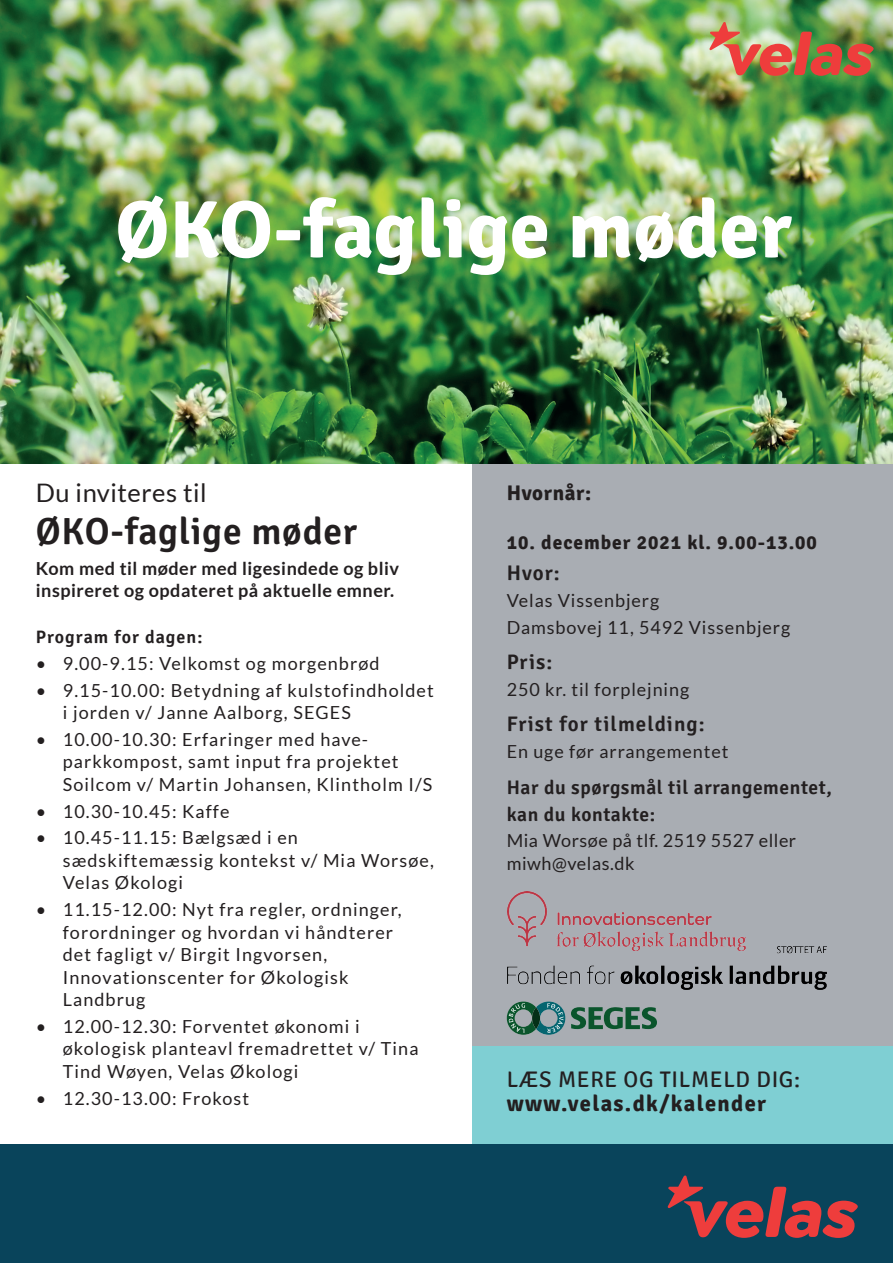
<style>
.page{position:relative;width:893px;height:1263px;background:#fff}
.page>*{position:absolute;margin:0;border:0;box-sizing:border-box;transform-origin:0 0}
.t1{font:700 81px "Signika";color:#fff}
.t2{font:600 37.5px "Signika";letter-spacing:.02em;color:#231f20}
.t3{font:25.5px "Lato";letter-spacing:.02em;color:#231f20}
.t4{font:700 22.5px "Signika";letter-spacing:.06em;color:#231f20}
.t5{font:22.5px "Signika";letter-spacing:.03em;color:#231f20}
.t6{font:600 21px "Signika";letter-spacing:.05em;color:#231f20}
.t7{font:700 21px "Signika";letter-spacing:.03em;color:#231f20}
.t8{font:600 19.5px/26.7px "Signika";letter-spacing:.03em;color:#231f20}
.t9{font:700 19.5px "Signika";letter-spacing:.05em;color:#231f20}
.t10{font:18px/22.5px "Lato";letter-spacing:.06em;color:#231f20}
.t11{font:700 18px/22.5px "Lato";letter-spacing:.03em;color:#231f20}
.t12{font:18px/22.5px "Lato";letter-spacing:.03em;color:#231f20}
.t13{font:600 18px "Signika";letter-spacing:.06em;color:#231f20}
</style>
<div class="page">
<div style="left:472px;top:463px;width:421px;height:681px;background:#a9adb3"></div>
<img style="left:0;top:0;width:893px;height:463px">
<div style="left:472px;top:1046px;width:421px;height:98px;background:#7fcfd3"></div>
<div style="left:0;top:1144px;width:893px;height:119px;background:#09445b"></div>
<svg style="left:667px;top:1175px;width:191px;height:63px"></svg>
<img style="left:709px;top:22px;width:165px;height:54px">
<img style="left:507px;top:946px;width:320px;height:44px">
<svg style="left:507px;top:1001px;width:58px;height:34px"></svg>
<svg style="left:571px;top:1007px;width:86px;height:22px"></svg>
<img style="left:508px;top:891px;width:237px;height:59px">
<h1 class="t1" style="left:115px;top:181px;width:678px">ØKO-faglige møder</h1>
<h3 class="t3" style="left:36px;top:478px;width:172px">Du inviteres til</h3>
<h2 class="t2" style="left:36px;top:509px;width:323px">ØKO-faglige møder</h2>
<p class="t11" style="left:36px;top:557px;width:365px">Kom med til møder med ligesindede og bliv inspireret og opdateret på aktuelle emner.</p>
<p class="t13" style="left:36px;top:626px;width:168px">Program for dagen:</p>
<p class="t10" style="left:36px;top:652px;width:345px">• 9.00-9.15: Velkomst og morgenbrød</p>
<p class="t10" style="left:63px;top:679px;width:373px;text-indent:-27px">• 9.15-10.00: Betydning af kulstofindholdet i jorden v/ Janne Aalborg, SEGES</p>
<p class="t10" style="left:63px;top:728px;width:371px;text-indent:-27px">• 10.00-10.30: Erfaringer med have&shy;parkkompost, samt input fra projektet<br>Soilcom v/ Martin Johansen, Klintholm I/S</p>
<p class="t10" style="left:36px;top:800px;width:195px">• 10.30-10.45: Kaffe</p>
<p class="t10" style="left:63px;top:826px;width:373px;text-indent:-27px">• 10.45-11.15: Bælgsæd i en sædskiftemæssig kontekst v/ Mia Worsøe,<br>Velas Økologi</p>
<p class="t10" style="left:63px;top:898px;width:340px;text-indent:-27px">• 11.15-12.00: Nyt fra regler, ordninger, forordninger og hvordan vi håndterer det fagligt v/ Birgit Ingvorsen,<br>Innovationscenter for Økologisk<br>Landbrug</p>
<p class="t10" style="left:63px;top:1015px;width:357px;text-indent:-27px">• 12.00-12.30: Forventet økonomi i økologisk planteavl fremadrettet v/ Tina<br>Tind Wøyen, Velas Økologi</p>
<p class="t10" style="left:36px;top:1087px;width:215px">• 12.30-13.00: Frokost</p>
<p class="t7" style="left:507px;top:480px;width:86px">Hvornår:</p>
<p class="t9" style="left:507px;top:531px;width:312px">10. december 2021 kl. 9.00-13.00</p>
<p class="t6" style="left:507px;top:561px;width:54px">Hvor:</p>
<p class="t10" style="left:507px;top:587px;width:285px;line-height:26.7px">Velas Vissenbjerg<br>Damsbovej 11, 5492 Vissenbjerg</p>
<p class="t6" style="left:507px;top:650px;width:47px">Pris:</p>
<p class="t10" style="left:507px;top:678px;width:184px">250 kr. til forplejning</p>
<p class="t6" style="left:507px;top:712px;width:199px">Frist for tilmelding:</p>
<p class="t10" style="left:507px;top:740px;width:223px">En uge før arrangementet</p>
<p class="t8" style="left:507px;top:774px;width:327px">Har du spørgsmål til arrangementet, kan du kontakte:</p>
<p class="t12" style="left:507px;top:829px;width:291px">Mia Worsøe på tlf. 2519 5527 eller miwh@velas.dk</p>
<p class="t5" style="left:507px;top:1067px;width:295px">LÆS MERE OG TILMELD DIG:</p>
<p class="t4" style="left:507px;top:1090px;width:261px">www.velas.dk/kalender</p>
</div>
